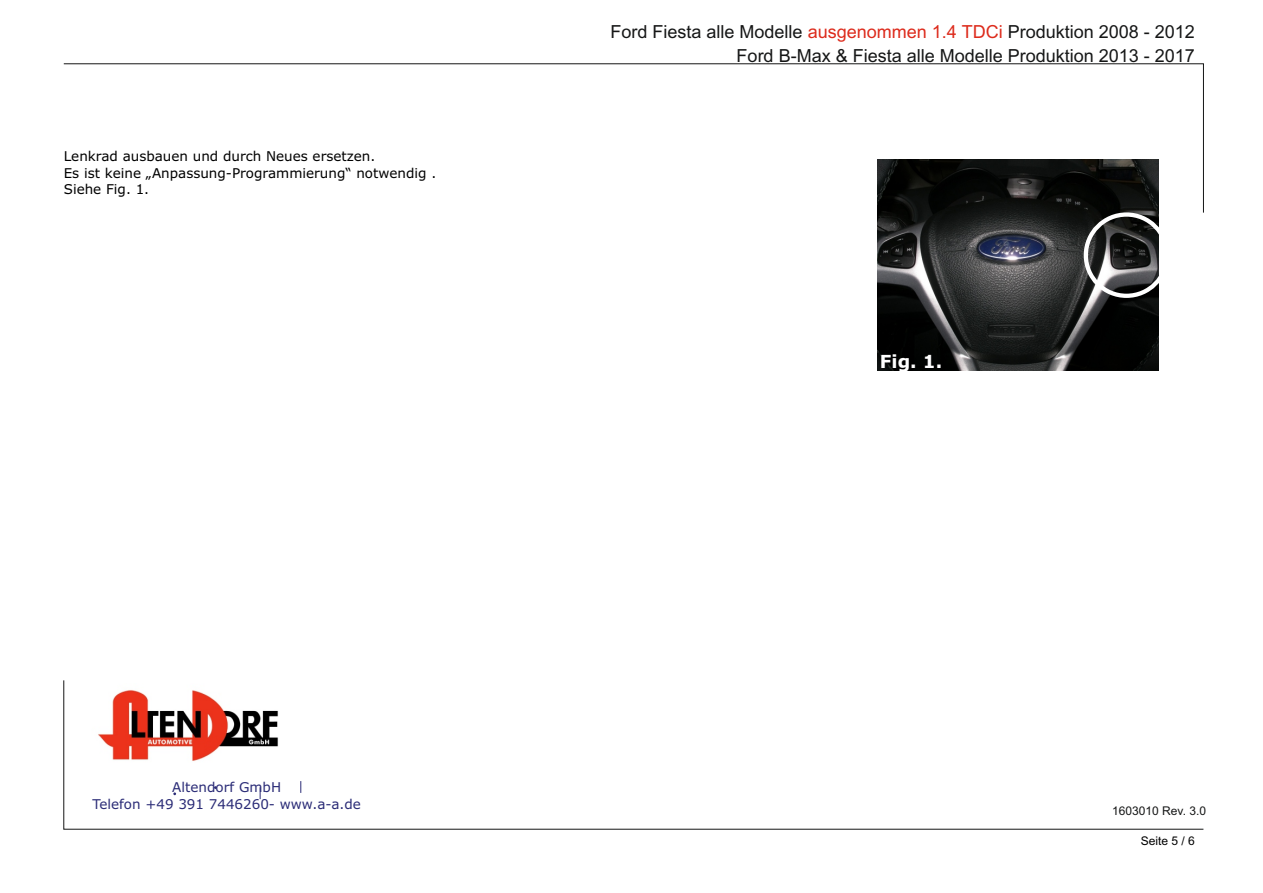
<style>
.page{position:relative;width:1263px;height:893px;background:#fff}
.page>*{position:absolute;margin:0;border:0;box-sizing:border-box;transform-origin:0 0}
.t1{font:18px/24.2px "Arial Unicode MS";color:#151616;text-align:right}
.t2{font:700 18px "Verdana";color:#fff}
.t3{font:13.5px/16.4px "Verdana";color:#000}
.t4{font:13.5px/16.4px "Verdana";color:#2b2c77;text-align:center}
.t5{font:12px "Arial";color:#151616}
.t6{font:12px "Arial Unicode MS";color:#000}
.s1{color:#dd2b1c}
</style>
<div class="page">
<svg style="left:63px;top:63px;width:1141px;height:150px"></svg>
<svg style="left:63px;top:680px;width:1141px;height:149px"></svg>
<img style="left:878px;top:160px;width:280px;height:210px">
<div style="left:1084px;top:212px;width:85px;height:86px;border:4px solid #fff;border-radius:50%"></div>
<svg style="left:260px;top:787px;width:1px;height:12px"></svg>
<img style="left:92px;top:684px;width:196px;height:83px">
<svg style="left:300px;top:781px;width:1px;height:12px"></svg>
<p class="t3" style="left:64px;top:149px;width:374px">Lenkrad ausbauen und durch Neues ersetzen.<br>Es ist keine „Anpassung-Programmierung“ notwendig .<br>Siehe Fig. 1.</p>
<p class="t4" style="left:92px;top:780px;width:270px">Altendorf GmbH<br>Telefon +49 391 7446260- www.a-a.de</p>
<p class="t1" style="left:610px;top:22px;width:586px">Ford Fiesta alle Modelle <span class="s1">ausgenommen 1.4 TDCi</span> Produktion 2008 - 2012<br>Ford B-Max &amp; Fiesta alle Modelle Produktion 2013 - 2017</p>
<p class="t2" style="left:880px;top:354px;width:64px">Fig. 1.</p>
<p class="t5" style="left:1112px;top:806px;width:95px">1603010 Rev. 3.0</p>
<p class="t6" style="left:1141px;top:837px;width:56px">Seite 5 / 6</p>
</div>
